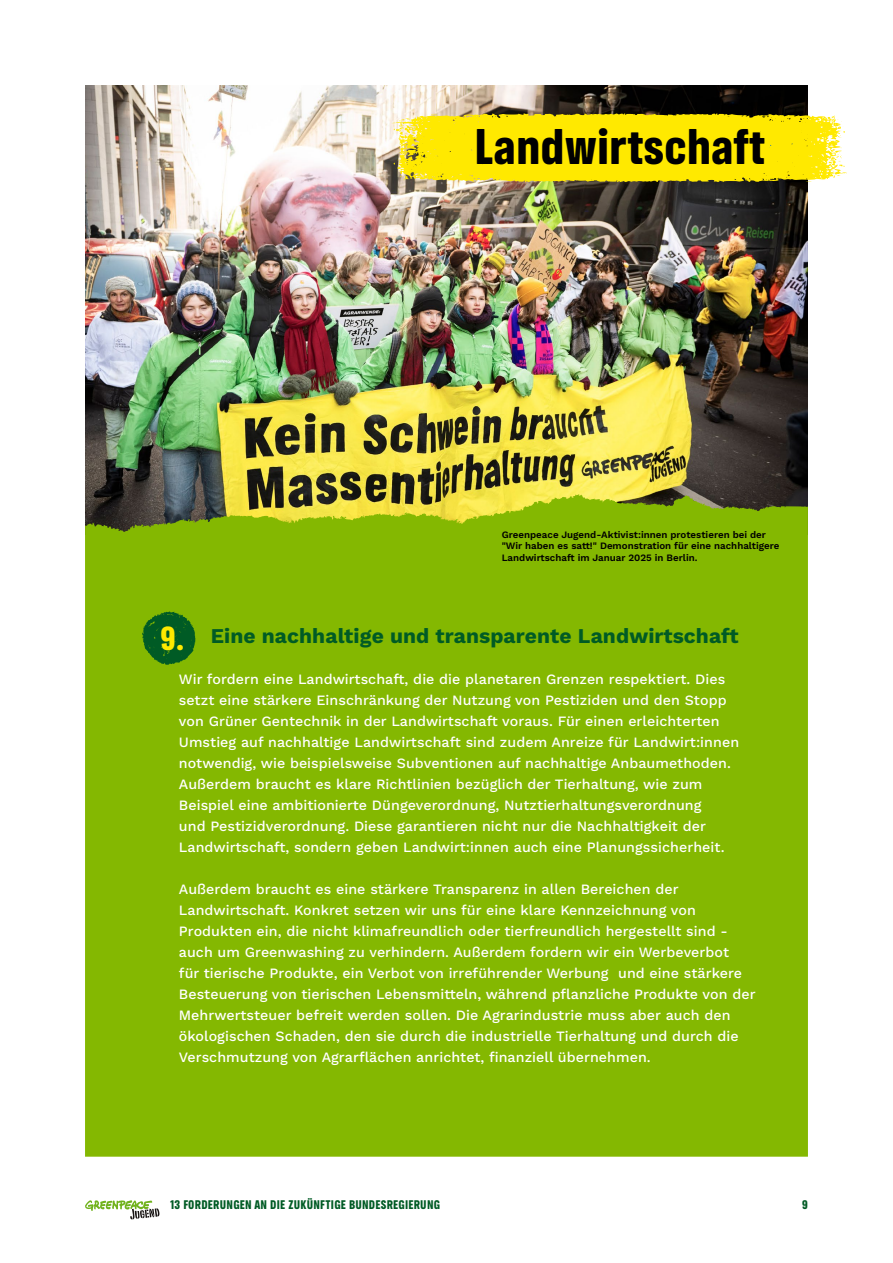
<style>
.page{position:relative;width:893px;height:1263px;background:#fff}
.page>*{position:absolute;margin:0;border:0;box-sizing:border-box;transform-origin:0 0}
.t1{font:700 45px "Greenpeace Sans";color:#000}
.t2{font:700 30px "Greenpeace Sans";color:#ffe900}
.t3{font:700 21px "Work Sans";letter-spacing:.005em;color:#005b25}
.t4{font:500 14.25px/21px "Work Sans";letter-spacing:.005em;color:#fff}
.t5{font:700 11.25px "Greenpeace Sans";letter-spacing:.02em;color:#005b25}
.t6{font:600 9.75px/11.7px "Work Sans";color:#000}
</style>
<div class="page">
<svg style="left:85px;top:1200px;width:74px;height:19px"></svg>
<img style="left:85px;top:85px;width:723px;height:409px">
<div style="left:85px;top:494px;width:723px;height:663px;background:#84b801"></div>
<svg style="left:391px;top:113px;width:456px;height:69px;background:#f5e112"></svg>
<svg style="left:142px;top:611px;width:54px;height:54px;background:#24741b"></svg>
<h1 class="t1" style="left:475px;top:112px;width:292px">Landwirtschaft</h1>
<p class="t6" style="left:502px;top:528px;width:279px">Greenpeace Jugend-Aktivist:innen protestieren bei der "Wir haben es satt!" Demonstration für eine nachhaltigere<br>Landwirtschaft im Januar 2025 in Berlin.</p>
<h2 class="t2" style="left:161px;top:615px;width:25px">9.</h2>
<p class="t4" style="left:179px;top:668px;width:562px">Wir fordern eine Landwirtschaft, die die planetaren Grenzen respektiert. Dies setzt eine stärkere Einschränkung der Nutzung von Pestiziden und den Stopp von Grüner Gentechnik in der Landwirtschaft voraus. Für einen erleichterten Umstieg auf nachhaltige Landwirtschaft sind zudem Anreize für Landwirt:innen notwendig, wie beispielsweise Subventionen auf nachhaltige Anbaumethoden.<br>Außerdem braucht es klare Richtlinien bezüglich der Tierhaltung, wie zum Beispiel eine ambitionierte Düngeverordnung, Nutztierhaltungsverordnung<br>und Pestizidverordnung. Diese garantieren nicht nur die Nachhaltigkeit der Landwirtschaft, sondern geben Landwirt:innen auch eine Planungssicherheit.</p>
<p class="t4" style="left:179px;top:878px;width:578px">Außerdem braucht es eine stärkere Transparenz in allen Bereichen der Landwirtschaft. Konkret setzen wir uns für eine klare Kennzeichnung von Produkten ein, die nicht klimafreundlich oder tierfreundlich hergestellt sind - auch um Greenwashing zu verhindern. Außerdem fordern wir ein Werbeverbot<br>für tierische Produkte, ein Verbot von irreführender Werbung und eine stärkere Besteuerung von tierischen Lebensmitteln, während pflanzliche Produkte von der Mehrwertsteuer befreit werden sollen. Die Agrarindustrie muss aber auch den ökologischen Schaden, den sie durch die industrielle Tierhaltung und durch die Verschmutzung von Agrarflächen anrichtet, finanziell übernehmen.</p>
<h3 class="t3" style="left:211px;top:620px;width:529px">Eine nachhaltige und transparente Landwirtschaft</h3>
<p class="t5" style="left:170px;top:1196px;width:271px">13 FORDERUNGEN AN DIE ZUKÜNFTIGE BUNDESREGIERUNG</p>
<p class="t5" style="left:802px;top:1196px;width:7px">9</p>
</div>
